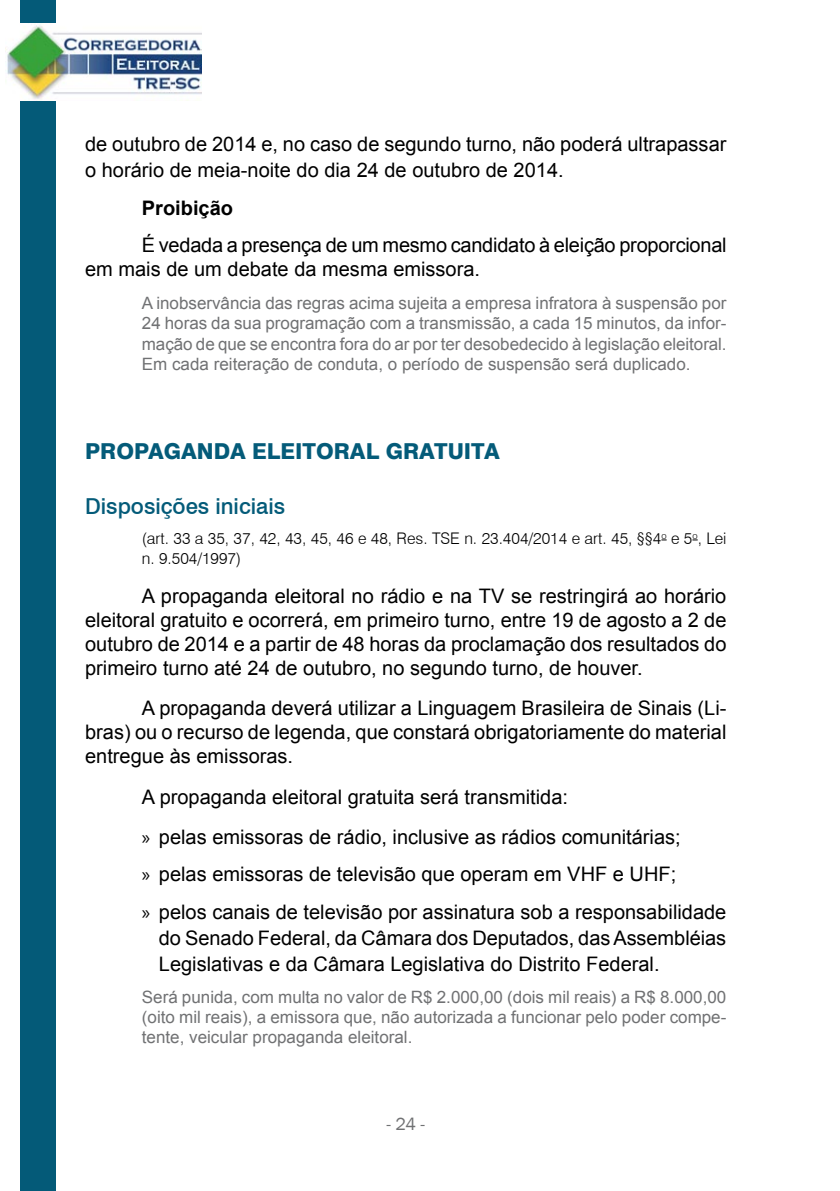
<style>
.page{position:relative;width:840px;height:1191px;background:#fff}
.page>*{position:absolute;margin:0;border:0;box-sizing:border-box;transform-origin:0 0}
.t1{font:800 22px "Swiss 721 BT";color:#045b79}
.t2{font:500 22px "Swiss 721 BT";color:#045b79}
.t3{font:20px/24px "Arial";color:#000}
.t4{font:700 20px "Arial";color:#000}
.t5{font:18px "Franklin Gothic";color:#707173}
.t6{font:17px/20.4px "Arial";color:#707173;text-align:justify}
.t7{font:300 16px/19.2px "Swiss 721 BT";color:#000}
.s1{font-family:"Myriad Pro"}
</style>
<div class="page">
<div style="left:20px;top:0;width:35px;height:1191px;background:#045a78"></div>
<img style="left:6px;top:23px;width:195px;height:77px">
<p class="t3" style="left:85px;top:131px;width:642px;line-height:26px">de outubro de 2014 e, no caso de segundo turno, não poderá ultrapassar o horário de meia-noite do dia 24 de outubro de 2014.</p>
<p class="t4" style="left:142px;top:194px;width:93px">Proibição</p>
<p class="t3" style="left:85px;top:233px;width:642px;text-indent:57px">É vedada a presença de um mesmo candidato à eleição proporcional em mais de um debate da mesma emissora.</p>
<p class="t6" style="left:142px;top:293px;width:586px">A inobservância das regras acima sujeita a empresa infratora à suspensão por 24 horas da sua programação com a transmissão, a cada 15 minutos, da infor&shy;mação de que se encontra fora do ar por ter desobedecido à legislação eleitoral.<br>Em cada reiteração de conduta, o período de suspensão será duplicado.</p>
<p class="t1" style="left:85px;top:438px;width:264px">PROPAGANDA ELEITORAL</p>
<p class="t1" style="left:385px;top:438px;width:113px">GRATUITA</p>
<p class="t2" style="left:85px;top:492px;width:201px">Disposições iniciais</p>
<p class="t7" style="left:142px;top:529px;width:585px">(art. 33 a 35, 37, 42, 43, 45, 46 e 48, Res. TSE n. 23.404/2014 e art. 45, §§4<sup>o</sup> e 5<sup>o</sup>, Lei n. 9.504/1997)</p>
<p class="t3" style="left:85px;top:584px;width:642px;text-align:justify;text-indent:57px">A propaganda eleitoral no rádio e na TV se restringirá ao horário eleitoral gratuito e ocorrerá, em primeiro turno, entre 19 de agosto a 2 de outubro de 2014 e a partir de 48 horas da proclamação dos resultados do primeiro turno até 24 de outubro, no segundo turno, de houver.</p>
<p class="t3" style="left:85px;top:696px;width:642px;text-align:justify;text-indent:57px">A propaganda deverá utilizar a Linguagem Brasileira de Sinais (Li&shy;bras) ou o recurso de legenda, que constará obrigatoriamente do material entregue às emissoras.</p>
<p class="t3" style="left:142px;top:777px;width:540px;line-height:40.2px">A propaganda eleitoral gratuita será transmitida:<br><span class="s1">»</span> pelas emissoras de rádio, inclusive as rádios comunitárias;</p>
<p class="t3" style="left:142px;top:856px;width:585px;line-height:37.4px"><span class="s1">»</span> pelas emissoras de televisão que operam em VHF e UHF;<br><span class="s1">»</span> pelos canais de televisão por assinatura sob a responsabilidade</p>
<p class="t3" style="left:159px;top:925px;width:568px;line-height:26px">do Senado Federal, da Câmara dos Deputados, das Assembléias<br>Legislativas e da Câmara Legislativa do Distrito Federal.</p>
<p class="t6" style="left:142px;top:986px;width:585px">Será punida, com multa no valor de R$ 2.000,00 (dois mil reais) a R$ 8.000,00 (oito mil reais), a emissora que, não autorizada a funcionar pelo poder compe&shy;tente, veicular propaganda eleitoral.</p>
<p class="t5" style="left:386px;top:1113px;width:40px">- 24 -</p>
</div>
